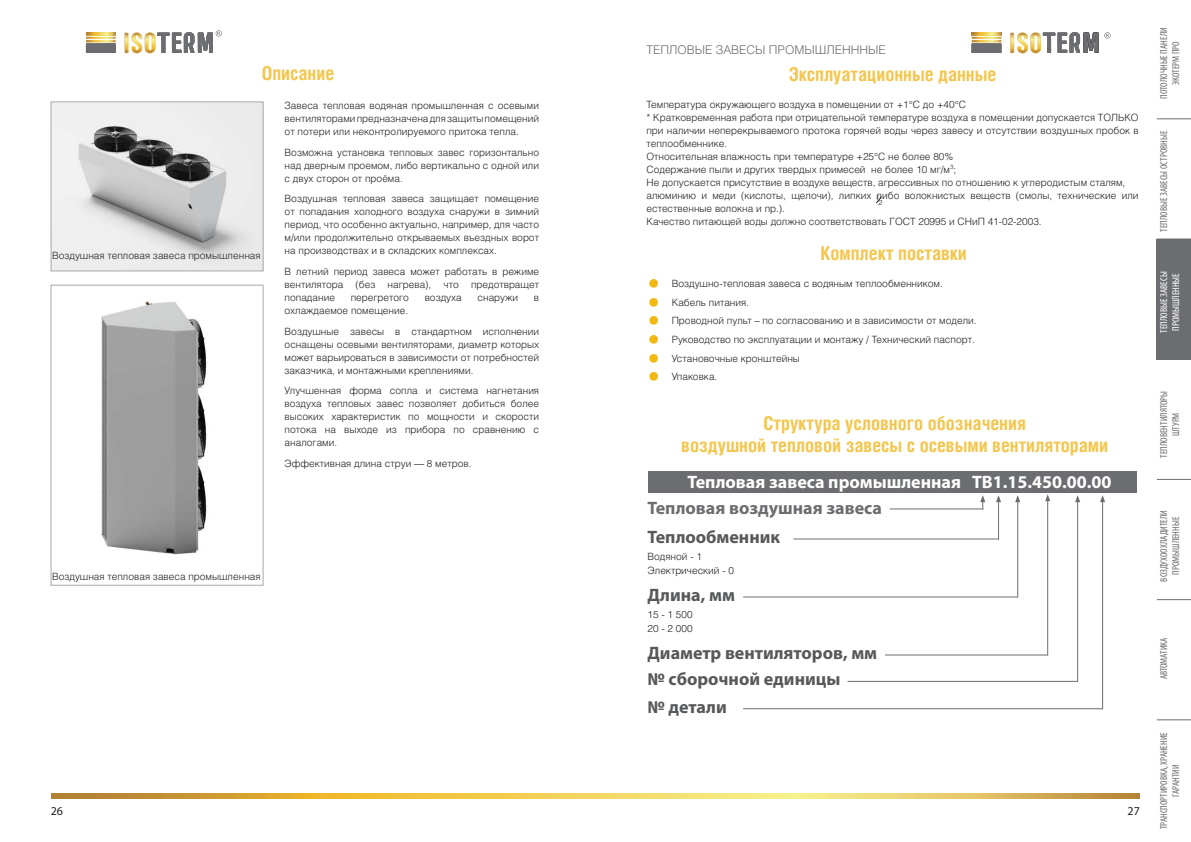
<style>
.page{position:relative;width:1191px;height:842px;background:#fff}
.page>*{position:absolute;margin:0;border:0;box-sizing:border-box;transform-origin:0 0}
.t1{font:700 19px/22.2px "Helios Cond";color:#f3c64f;text-align:center}
.t2{font:700 18px/25.3px "Myriad Pro";color:#57585a}
.t3{font:700 18px "Myriad Pro";color:#fff}
.t4{font:700 18px "Myriad Pro";color:#6c6d70}
.t5{font:12px "Helios Light C";color:#6c6d70}
.t6{font:12px "Myriad Pro";color:#231f20}
.t7{font:10px/13px "Helios Light C";color:#231f20;text-align:justify}
.t8{font:condensed 10px/12px "Myriad Pro";color:#6c6d70;text-align:center}
.t9{font:condensed 10px/12px "Myriad Pro";color:#fff}
.t10{font:7.2px/5.6px "Helios Light C";color:#231f20;text-align:center}
.s1{font-size:24px;color:#f0b914}
</style>
<div class="page">
<svg style="left:51px;top:794px;width:1089px;height:4px;background:#e2be53"></svg>
<svg style="left:1010px;top:32px;width:88px;height:21px"></svg>
<svg style="left:1104px;top:32px;width:6px;height:7px"></svg>
<svg style="left:971px;top:33px;width:30px;height:20px"></svg>
<svg style="left:125px;top:30px;width:97px;height:23px"></svg>
<svg style="left:86px;top:33px;width:30px;height:20px"></svg>
<div style="left:1156px;top:239px;width:35px;height:120px;background:#6c6d70"></div>
<hr style="left:1156px;top:720px;width:35px;height:1px;background:#6c6d70">
<hr style="left:1156px;top:599px;width:35px;height:1px;background:#6c6d70">
<hr style="left:1156px;top:479px;width:35px;height:1px;background:#6c6d70">
<hr style="left:1156px;top:359px;width:35px;height:1px;background:#6c6d70">
<hr style="left:1156px;top:119px;width:35px;height:1px;background:#6c6d70">
<img style="left:53px;top:104px;width:208px;height:165px">
<div style="left:51px;top:102px;width:212px;height:169px;border:1px solid #a8a9ad"></div>
<img style="left:101px;top:301px;width:106px;height:254px">
<div style="left:51px;top:285px;width:212px;height:300px;border:1px solid #a8a9ad"></div>
<svg style="left:876px;top:196px;width:6px;height:8px"></svg>
<div style="left:648px;top:471px;width:489px;height:21px;background:#6c6d70"></div>
<hr style="left:889px;top:508px;width:94px;height:1px;background:#6c6d70">
<hr style="left:847px;top:681px;width:230px;height:1px;background:#6c6d70">
<hr style="left:743px;top:708px;width:359px;height:1px;background:#6c6d70">
<svg style="left:980px;top:495px;width:5px;height:14px"></svg>
<hr style="left:1077px;top:501px;width:1px;height:181px;background:#6c6d70">
<svg style="left:1075px;top:495px;width:5px;height:7px"></svg>
<hr style="left:1102px;top:501px;width:1px;height:208px;background:#6c6d70">
<svg style="left:1100px;top:495px;width:5px;height:7px"></svg>
<hr style="left:793px;top:538px;width:206px;height:1px;background:#6c6d70">
<hr style="left:998px;top:501px;width:1px;height:38px;background:#6c6d70">
<svg style="left:996px;top:495px;width:5px;height:7px"></svg>
<hr style="left:885px;top:654px;width:162px;height:1px;background:#6c6d70">
<hr style="left:1047px;top:500px;width:1px;height:155px;background:#6c6d70">
<svg style="left:1045px;top:494px;width:5px;height:7px"></svg>
<hr style="left:743px;top:596px;width:274px;height:1px;background:#6c6d70">
<hr style="left:1017px;top:501px;width:1px;height:96px;background:#6c6d70">
<svg style="left:1015px;top:495px;width:5px;height:7px"></svg>
<h1 class="t1" style="left:262px;top:62px;width:74px">Описание</h1>
<p class="t7" style="left:52px;top:249px;width:210px">Воздушная тепловая завеса промышленная</p>
<p class="t7" style="left:285px;top:99px;width:256px">Завеса тепловая водяная промышленная с осевыми вентиляторами предназначена для защиты помещений от потери или неконтролируемого притока тепла.</p>
<p class="t7" style="left:285px;top:145px;width:256px">Возможна установка тепловых завес горизонтально над дверным проемом, либо вертикально с одной или с двух сторон от проёма.</p>
<p class="t7" style="left:285px;top:192px;width:256px">Воздушная тепловая завеса защищает помещение от попадания холодного воздуха снаружи в зимний период, что особенно актуально, например, для часто м/или продолжительно открываемых въездных ворот на производствах и в складских комплексах.</p>
<p class="t7" style="left:285px;top:265px;width:256px">В летний период завеса может работать в режиме вентилятора (без нагрева), что предотвращет попадание</p>
<p class="t7" style="left:351px;top:291px;width:60px">перегретого</p>
<p class="t7" style="left:425px;top:291px;width:39px">воздуха</p>
<p class="t7" style="left:477px;top:291px;width:42px">снаружи</p>
<p class="t7" style="left:534px;top:291px;width:7px">в</p>
<p class="t7" style="left:285px;top:300px;width:256px;line-height:20.7px">охлаждаемое помещение.<br>Воздушные завесы в стандартном исполнении</p>
<p class="t7" style="left:285px;top:337px;width:256px">оснащены осевыми вентиляторами, диаметр которых может варьироваться в зависимости от потребностей заказчика, и монтажными креплениями.</p>
<p class="t7" style="left:285px;top:384px;width:256px">Улучшенная форма сопла и система нагнетания воздуха тепловых завес позволяет добиться более высоких характеристик по мощности и скорости потока на выходе из прибора по сравнению с аналогами.</p>
<p class="t7" style="left:285px;top:457px;width:188px">Эффективная длина струи — 8 метров.</p>
<p class="t7" style="left:52px;top:570px;width:210px">Воздушная тепловая завеса промышленная</p>
<p class="t5" style="left:646px;top:42px;width:241px">ТЕПЛОВЫЕ ЗАВЕСЫ ПРОМЫШЛЕНННЫЕ</p>
<h1 class="t1" style="left:788px;top:62px;width:209px">Эксплуатационные данные</h1>
<p class="t7" style="left:646px;top:98px;width:493px;text-align:left">Температура окружающего воздуха в помещении от +1°С до +40°С<br>* Кратковременная работа при отрицательной температуре воздуха в помещении допускается ТОЛЬКО при наличии неперекрываемого протока горячей воды через завесу и отсутствии воздушных пробок в теплообменнике.<br>Относительная влажность при температуре +25°С не более 80%<br>Содержание пыли и других твердых примесей не более 10 мг/м<sup>3</sup>;<br>Не допускается присутствие в воздухе веществ, агрессивных по отношению к углеродистым сталям, алюминию и меди (кислоты, щелочи), липких либо волокнистых веществ (смолы, технические или естественные волокна и пр.).<br>Качество питающей воды должно соответствовать ГОСТ 20995 и СНиП 41-02-2003.</p>
<p class="t10" style="left:875px;top:194px;width:8px">1<br>2</p>
<h1 class="t1" style="left:820px;top:241px;width:148px">Комплект поставки</h1>
<p class="t7" style="left:647px;top:277px;width:296px"><span class="s1">•</span> Воздушно-тепловая завеса с водяным теплообменником.</p>
<p class="t7" style="left:647px;top:296px;width:103px"><span class="s1">•</span> Кабель питания.</p>
<p class="t7" style="left:647px;top:314px;width:330px"><span class="s1">•</span> Проводной пульт – по согласованию и в зависимости от модели.</p>
<p class="t7" style="left:647px;top:333px;width:329px"><span class="s1">•</span> Руководство по эксплуатации и монтажу / Технический паспорт.</p>
<p class="t7" style="left:647px;top:352px;width:154px"><span class="s1">•</span> Установочные кронштейны</p>
<p class="t7" style="left:647px;top:370px;width:71px"><span class="s1">•</span> Упаковка.</p>
<h1 class="t1" style="left:681px;top:411px;width:428px">Структура условного обозначения<br>воздушной тепловой завесы с осевыми вентиляторами</h1>
<h2 class="t3" style="left:687px;top:470px;width:425px">Тепловая завеса промышленная ТВ1.15.450.00.00</h2>
<h2 class="t4" style="left:647px;top:496px;width:236px">Тепловая воздушная завеса</h2>
<h2 class="t2" style="left:647px;top:524px;width:134px">Теплообменник</h2>
<p class="t7" style="left:647px;top:550px;width:88px;line-height:14px">Водяной - 1<br>Электрический - 0</p>
<h2 class="t2" style="left:647px;top:582px;width:89px">Длина, мм</h2>
<p class="t7" style="left:647px;top:607px;width:47px;line-height:14px">15 - 1 500<br>20 - 2 000</p>
<h2 class="t2" style="left:647px;top:640px;width:231px">Диаметр вентиляторов, мм № сборочной единицы</h2>
<h2 class="t2" style="left:647px;top:693px;width:81px">№ детали</h2>
<p class="t6" style="left:51px;top:803px;width:14px">26</p>
<p class="t6" style="left:1127px;top:803px;width:14px">27</p>
<p class="t8" style="left:1158px;top:99px;width:73px;rotate:-90deg">ПОТОЛОЧНЫЕ ПАНЕЛИ<br>ЭКОТЕРМ ПРО</p>
<p class="t8" style="left:1158px;top:232px;width:103px;rotate:-90deg">ТЕПЛОВЫЕ ЗАВЕСЫ ОСТРОВНЫЕ</p>
<p class="t9" style="left:1158px;top:333px;width:63px;rotate:-90deg">ТЕПЛОВЫЕ ЗАВЕСЫ<br>ПРОМЫШЛЕННЫЕ</p>
<p class="t8" style="left:1158px;top:458px;width:68px;rotate:-90deg">ТЕПЛОВЕНТИЛЯТОРЫ<br>ШТУРМ</p>
<p class="t8" style="left:1158px;top:582px;width:73px;rotate:-90deg">ВОЗДУХООХЛАДИТЕЛИ<br>ПРОМЫШЛЕННЫЕ</p>
<p class="t8" style="left:1158px;top:679px;width:43px;rotate:-90deg">АВТОМАТИКА</p>
<p class="t8" style="left:1158px;top:829px;width:98px;rotate:-90deg">ТРАНСПОРТИРОВКА, ХРАНЕНИЕ<br>ГАРАНТИИ</p>
</div>
